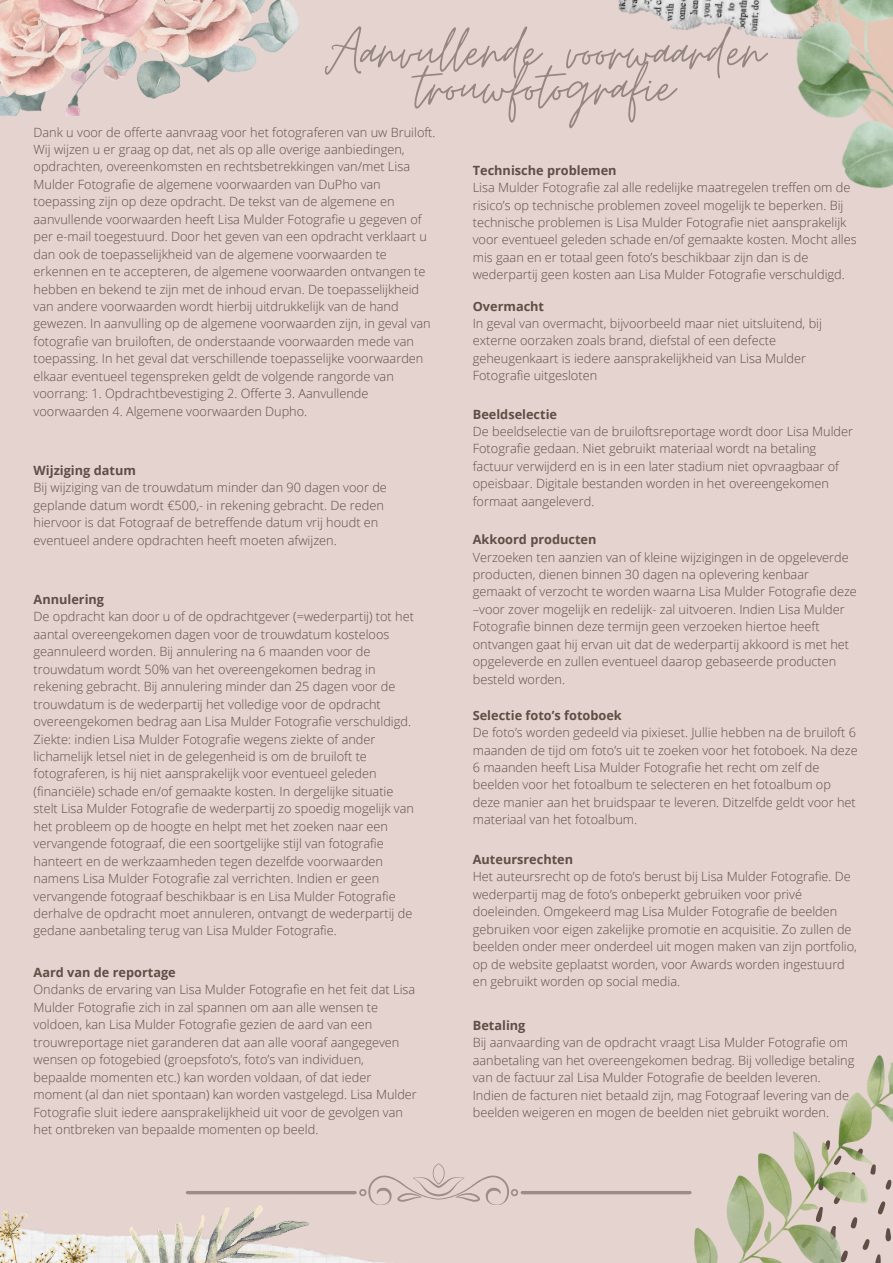
<style>
.page{position:relative;width:893px;height:1263px;background:#e4d3cf}
.page>*{position:absolute;margin:0;border:0;box-sizing:border-box;transform-origin:0 0}
.t1{font:69.68px "Moon Time";color:#968682}
.t2{font:300 12.75px/17.4px "Open Sans";color:#604d46}
.t3{font:700 12.75px "Open Sans";color:#604d46}
</style>
<div class="page">
<img style="left:316px;top:1252px;width:70px;height:11px">
<img style="left:618px;top:0;width:113px;height:30px">
<img style="left:159px;top:1205px;width:157px;height:58px">
<img style="left:0;top:1210px;width:159px;height:53px">
<img style="left:0;top:0;width:300px;height:115px">
<svg style="left:186px;top:1163px;width:469px;height:42px"></svg>
<img style="left:655px;top:1055px;width:238px;height:208px">
<img style="left:731px;top:0;width:162px;height:189px">
<p class="t1" style="left:325px;top:9px;width:441px">Aanvullende voorwaarden</p>
<p class="t1" style="left:415px;top:44px;width:260px">trouwfotografie</p>
<p class="t2" style="left:34px;top:123px;width:403px">Dank u voor de offerte aanvraag voor het fotograferen van uw Bruiloft.<br>Wij wijzen u er graag op dat, net als op alle overige aanbiedingen, opdrachten, overeenkomsten en rechtsbetrekkingen van/met Lisa Mulder Fotografie de algemene voorwaarden van DuPho van toepassing zijn op deze opdracht. De tekst van de algemene en aanvullende voorwaarden heeft Lisa Mulder Fotografie u gegeven of per e-mail toegestuurd. Door het geven van een opdracht verklaart u dan ook de toepasselijkheid van de algemene voorwaarden te erkennen en te accepteren, de algemene voorwaarden ontvangen te hebben en bekend te zijn met de inhoud ervan. De toepasselijkheid van andere voorwaarden wordt hierbij uitdrukkelijk van de hand gewezen. In aanvulling op de algemene voorwaarden zijn, in geval van fotografie van bruiloften, de onderstaande voorwaarden mede van toepassing. In het geval dat verschillende toepasselijke voorwaarden elkaar eventueel tegenspreken geldt de volgende rangorde van voorrang: 1. Opdrachtbevestiging 2. Offerte 3. Aanvullende voorwaarden 4. Algemene voorwaarden Dupho.</p>
<p class="t3" style="left:473px;top:161px;width:145px">Technische problemen</p>
<p class="t2" style="left:473px;top:178px;width:385px">Lisa Mulder Fotografie zal alle redelijke maatregelen treffen om de risico’s op technische problemen zoveel mogelijk te beperken. Bij technische problemen is Lisa Mulder Fotografie niet aansprakelijk voor eventueel geleden schade en/of gemaakte kosten. Mocht alles mis gaan en er totaal geen foto’s beschikbaar zijn dan is de wederpartij geen kosten aan Lisa Mulder Fotografie verschuldigd.</p>
<p class="t3" style="left:473px;top:297px;width:73px">Overmacht</p>
<p class="t2" style="left:473px;top:314px;width:351px">In geval van overmacht, bijvoorbeeld maar niet uitsluitend, bij externe oorzaken zoals brand, diefstal of een defecte geheugenkaart is iedere aansprakelijkheid van Lisa Mulder Fotografie uitgesloten</p>
<p class="t3" style="left:473px;top:405px;width:86px">Beeldselectie</p>
<p class="t2" style="left:473px;top:422px;width:382px">De beeldselectie van de bruiloftsreportage wordt door Lisa Mulder Fotografie gedaan. Niet gebruikt materiaal wordt na betaling factuur verwijderd en is in een later stadium niet opvraagbaar of opeisbaar. Digitale bestanden worden in het overeengekomen formaat aangeleverd.</p>
<p class="t3" style="left:473px;top:530px;width:125px">Akkoord producten</p>
<p class="t2" style="left:473px;top:548px;width:386px">Verzoeken ten aanzien van of kleine wijzigingen in de opgeleverde producten, dienen binnen 30 dagen na oplevering kenbaar gemaakt of verzocht te worden waarna Lisa Mulder Fotografie deze –voor zover mogelijk en redelijk- zal uitvoeren. Indien Lisa Mulder Fotografie binnen deze termijn geen verzoeken hiertoe heeft ontvangen gaat hij ervan uit dat de wederpartij akkoord is met het opgeleverde en zullen eventueel daarop gebaseerde producten besteld worden.</p>
<p class="t3" style="left:34px;top:461px;width:104px">Wijziging datum</p>
<p class="t2" style="left:34px;top:479px;width:355px">Bij wijziging van de trouwdatum minder dan 90 dagen voor de geplande datum wordt €500,- in rekening gebracht. De reden hiervoor is dat Fotograaf de betreffende datum vrij houdt en eventueel andere opdrachten heeft moeten afwijzen.</p>
<p class="t3" style="left:34px;top:590px;width:72px">Annulering</p>
<p class="t2" style="left:34px;top:608px;width:382px">De opdracht kan door u of de opdrachtgever (=wederpartij) tot het aantal overeengekomen dagen voor de trouwdatum kosteloos geannuleerd worden. Bij annulering na 6 maanden voor de trouwdatum wordt 50% van het overeengekomen bedrag in rekening gebracht. Bij annulering minder dan 25 dagen voor de trouwdatum is de wederpartij het volledige voor de opdracht overeengekomen bedrag aan Lisa Mulder Fotografie verschuldigd.<br>Ziekte: indien Lisa Mulder Fotografie wegens ziekte of ander lichamelijk letsel niet in de gelegenheid is om de bruiloft te fotograferen, is hij niet aansprakelijk voor eventueel geleden (financiële) schade en/of gemaakte kosten. In dergelijke situatie stelt Lisa Mulder Fotografie de wederpartij zo spoedig mogelijk van het probleem op de hoogte en helpt met het zoeken naar een vervangende fotograaf, die een soortgelijke stijl van fotografie hanteert en de werkzaamheden tegen dezelfde voorwaarden namens Lisa Mulder Fotografie zal verrichten. Indien er geen vervangende fotograaf beschikbaar is en Lisa Mulder Fotografie derhalve de opdracht moet annuleren, ontvangt de wederpartij de gedane aanbetaling terug van Lisa Mulder Fotografie.</p>
<p class="t3" style="left:34px;top:963px;width:144px">Aard van de reportage</p>
<p class="t2" style="left:34px;top:981px;width:385px">Ondanks de ervaring van Lisa Mulder Fotografie en het feit dat Lisa Mulder Fotografie zich in zal spannen om aan alle wensen te voldoen, kan Lisa Mulder Fotografie gezien de aard van een trouwreportage niet garanderen dat aan alle vooraf aangegeven wensen op fotogebied (groepsfoto’s, foto’s van individuen, bepaalde momenten etc.) kan worden voldaan, of dat ieder moment (al dan niet spontaan) kan worden vastgelegd. Lisa Mulder Fotografie sluit iedere aansprakelijkheid uit voor de gevolgen van het ontbreken van bepaalde momenten op beeld.</p>
<p class="t3" style="left:473px;top:706px;width:151px">Selectie foto’s fotoboek</p>
<p class="t2" style="left:473px;top:723px;width:386px">De foto’s worden gedeeld via pixieset. Jullie hebben na de bruiloft 6 maanden de tijd om foto’s uit te zoeken voor het fotoboek. Na deze 6 maanden heeft Lisa Mulder Fotografie het recht om zelf de beelden voor het fotoalbum te selecteren en het fotoalbum op deze manier aan het bruidspaar te leveren. Ditzelfde geldt voor het materiaal van het fotoalbum.</p>
<p class="t3" style="left:473px;top:850px;width:102px">Auteursrechten</p>
<p class="t2" style="left:473px;top:868px;width:386px">Het auteursrecht op de foto’s berust bij Lisa Mulder Fotografie. De wederpartij mag de foto’s onbeperkt gebruiken voor privé doeleinden. Omgekeerd mag Lisa Mulder Fotografie de beelden gebruiken voor eigen zakelijke promotie en acquisitie. Zo zullen de beelden onder meer onderdeel uit mogen maken van zijn portfolio, op de website geplaatst worden, voor Awards worden ingestuurd en gebruikt worden op social media.</p>
<p class="t3" style="left:473px;top:1016px;width:54px">Betaling</p>
<p class="t2" style="left:473px;top:1033px;width:383px">Bij aanvaarding van de opdracht vraagt Lisa Mulder Fotografie om aanbetaling van het overeengekomen bedrag. Bij volledige betaling van de factuur zal Lisa Mulder Fotografie de beelden leveren.<br>Indien de facturen niet betaald zijn, mag Fotograaf levering van de beelden weigeren en mogen de beelden niet gebruikt worden.</p>
</div>
